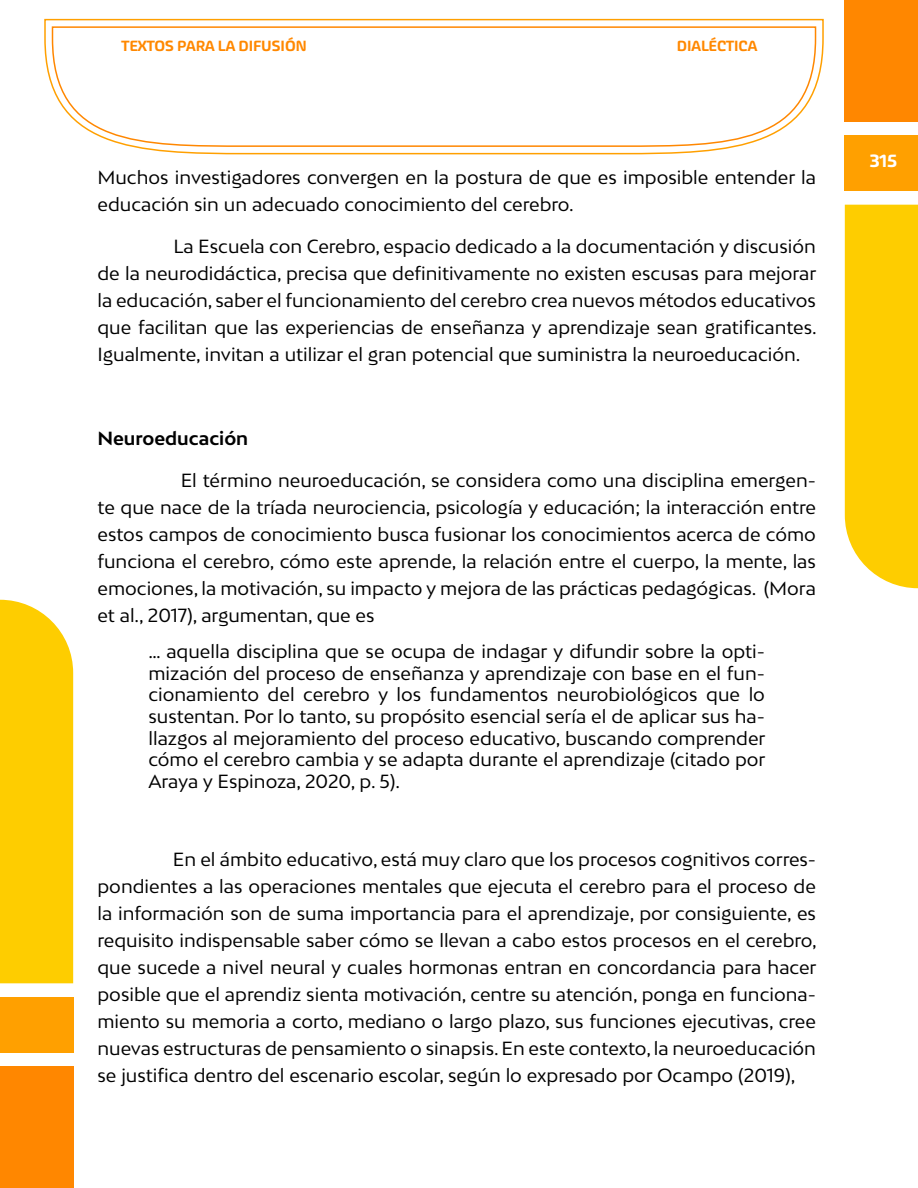
<style>
.page{position:relative;width:918px;height:1188px;background:#fff}
.page>*{position:absolute;margin:0;border:0;box-sizing:border-box;transform-origin:0 0}
.t1{font:18px/27px "Bw Mitga";color:#000;text-align:justify}
.t2{font:700 18px "Bw Mitga";color:#000}
.t3{font:500 18px "Akceler Aalt";color:#fff}
.t4{font:500 15px "Akceler Aalt";color:#f80}
</style>
<div class="page">
<div style="left:845px;top:0;width:73px;height:122px;background:#ff8700"></div>
<div style="left:845px;top:135px;width:73px;height:56px;background:#ffa000"></div>
<div style="left:845px;top:205px;width:73px;height:383px;background:#fecd00"></div>
<div style="left:0;top:1066px;width:73px;height:122px;background:#ff8700"></div>
<div style="left:0;top:997px;width:73px;height:56px;background:#ffa000"></div>
<div style="left:0;top:600px;width:73px;height:383px;background:#fecd00"></div>
<svg style="left:44px;top:18px;width:780px;height:137px"></svg>
<svg style="left:51px;top:26px;width:766px;height:122px"></svg>
<p class="t4" style="left:122px;top:35px;width:187px">TEXTOS PARA LA DIFUSIÓN</p>
<p class="t4" style="left:677px;top:35px;width:82px">DIALÉCTICA</p>
<p class="t1" style="left:97px;top:163px;width:720px">Muchos investigadores convergen en la postura de que es imposible entender la educación sin un adecuado conocimiento del cerebro.</p>
<p class="t1" style="left:97px;top:232px;width:721px;text-indent:76px">La Escuela con Cerebro, espacio dedicado a la documentación y discusión de la neurodidáctica, precisa que definitivamente no existen escusas para mejorar la educación, saber el funcionamiento del cerebro crea nuevos métodos educativos que facilitan que las experiencias de enseñanza y aprendizaje sean gratificantes.<br>Igualmente, invitan a utilizar el gran potencial que suministra la neuroeducación.</p>
<p class="t2" style="left:97px;top:426px;width:152px">Neuroeducación</p>
<p class="t1" style="left:97px;top:466px;width:720px;text-indent:83px">El término neuroeducación, se considera como una disciplina emergen&shy;te que nace de la tríada neurociencia, psicología y educación; la interacción entre estos campos de conocimiento busca fusionar los conocimientos acerca de cómo funciona el cerebro, cómo este aprende, la relación entre el cuerpo, la mente, las emociones, la motivación, su impacto y mejora de las prácticas pedagógicas. (Mora et al., 2017), argumentan, que es</p>
<p class="t1" style="left:148px;top:640px;width:619px;line-height:21.6px">… aquella disciplina que se ocupa de indagar y difundir sobre la opti&shy;mización del proceso de enseñanza y aprendizaje con base en el fun&shy;cionamiento del cerebro y los fundamentos neurobiológicos que lo sustentan. Por lo tanto, su propósito esencial sería el de aplicar sus ha&shy;llazgos al mejoramiento del proceso educativo, buscando comprender cómo el cerebro cambia y se adapta durante el aprendizaje (citado por Araya y Espinoza, 2020, p. 5).</p>
<p class="t1" style="left:97px;top:846px;width:721px;text-indent:75px">En el ámbito educativo, está muy claro que los procesos cognitivos corres&shy;pondientes a las operaciones mentales que ejecuta el cerebro para el proceso de la información son de suma importancia para el aprendizaje, por consiguiente, es requisito indispensable saber cómo se llevan a cabo estos procesos en el cerebro, que sucede a nivel neural y cuales hormonas entran en concordancia para hacer posible que el aprendiz sienta motivación, centre su atención, ponga en funciona&shy;miento su memoria a corto, mediano o largo plazo, sus funciones ejecutivas, cree nuevas estructuras de pensamiento o sinapsis. En este contexto, la neuroeducación se justifica dentro del escenario escolar, según lo expresado por Ocampo (2019),</p>
<p class="t3" style="left:870px;top:147px;width:29px">315</p>
</div>
